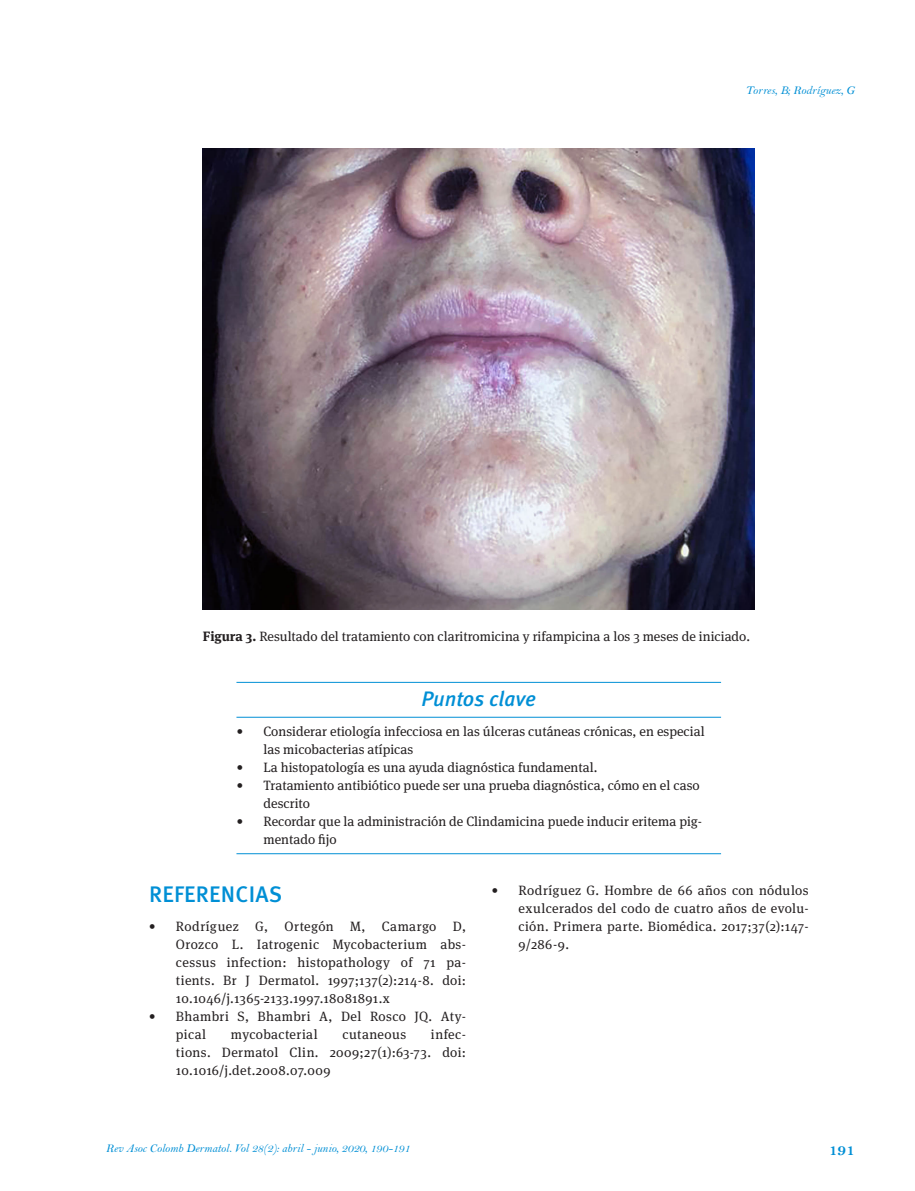
<style>
.page{position:relative;width:915px;height:1191px;background:#fff}
.page>*{position:absolute;margin:0;border:0;box-sizing:border-box;transform-origin:0 0}
.subtitulo{font:500 22.5px "Meta Pro";letter-spacing:.01em;color:#008fd5}
.subtitulo-2{font:italic 500 21px "Meta Pro";letter-spacing:-.005em;color:#008fd5}
.t1{font:16.5px "Bell MT Bold";color:#008fd5}
.caja_texto{font:13.5px/18px "Meta Serif OT";color:#231f20;text-align:justify}
.caja_texto-2{font:13.5px/18px "Meta Serif OT";letter-spacing:.025em;color:#231f20}
.caja_texto-3{font:13.5px "Meta Serif OT";letter-spacing:.02em;color:#231f20}
.caja_texto-4{font:13.5px "Meta Serif OT";letter-spacing:.03em;color:#231f20}
.marcacion{font:12px "Bell MT Italic";color:#008fd5}
.s1{font-weight:700}
</style>
<div class="page">
<img style="left:203px;top:149px;width:551px;height:460px">
<hr style="left:236px;top:682px;width:484px;height:1px;background:#008fd5">
<hr style="left:236px;top:717px;width:484px;height:1px;background:#008fd5">
<hr style="left:236px;top:853px;width:484px;height:1px;background:#008fd5">
<p class="marcacion" style="left:745px;top:83px;width:111px">Torres, B; Rodríguez, G</p>
<p class="caja_texto" style="left:203px;top:628px;width:548px"><span class="s1">Figura 3.</span> Resultado del tratamiento con claritromicina y rifampicina a los 3 meses de iniciado.</p>
<p class="subtitulo-2" style="left:421px;top:685px;width:116px">Puntos clave</p>
<p class="caja_texto" style="left:263px;top:722px;width:442px;text-indent:-27px">• Considerar etiología infecciosa en las úlceras cutáneas crónicas, en especial las micobacterias atípicas</p>
<p class="caja_texto" style="left:236px;top:758px;width:362px">• La histopatología es una ayuda diagnóstica fundamental.</p>
<p class="caja_texto" style="left:263px;top:776px;width:437px;text-indent:-27px">• Tratamiento antibiótico puede ser una prueba diagnóstica, cómo en el caso descrito</p>
<p class="caja_texto" style="left:263px;top:812px;width:440px;text-indent:-27px">• Recordar que la administración de Clindamicina puede inducir eritema pig&shy;mentado fijo</p>
<p class="subtitulo" style="left:149px;top:879px;width:135px">REFERENCIAS</p>
<p class="caja_texto" style="left:176px;top:917px;width:291px;text-indent:-27px">• Rodríguez G, Ortegón M, Camargo D, Orozco L. Iatrogenic Mycobacterium abs&shy;cessus infection: histopathology of 71 pa&shy;tients. Br J Dermatol. 1997;137(2):214-8. doi:<br>10.1046/j.1365-2133.1997.18081891.x</p>
<p class="caja_texto-2" style="left:176px;top:1007px;width:291px;text-indent:-27px">• Bhambri S, Bhambri A, Del Rosco JQ. Aty&shy;pical</p>
<p class="caja_texto" style="left:176px;top:1025px;width:291px;text-indent:255px">infec&shy;tions. Dermatol Clin. 2009;27(1):63-73. doi:<br>10.1016/j.det.2008.07.009</p>
<p class="caja_texto-3" style="left:231px;top:1026px;width:88px">mycobacterial</p>
<p class="caja_texto-4" style="left:342px;top:1026px;width:65px">cutaneous</p>
<p class="caja_texto" style="left:518px;top:882px;width:291px;text-indent:-27px">• Rodríguez G. Hombre de 66 años con nódulos exulcerados del codo de cuatro años de evolu&shy;ción. Primera parte. Biomédica. 2017;37(2):147- 9/286-9.</p>
<p class="marcacion" style="left:106px;top:1141px;width:306px">Rev Asoc Colomb Dermatol. Vol 28(2): abril - junio, 2020, 190-191</p>
<p class="t1" style="left:828px;top:1140px;width:28px">191</p>
</div>
